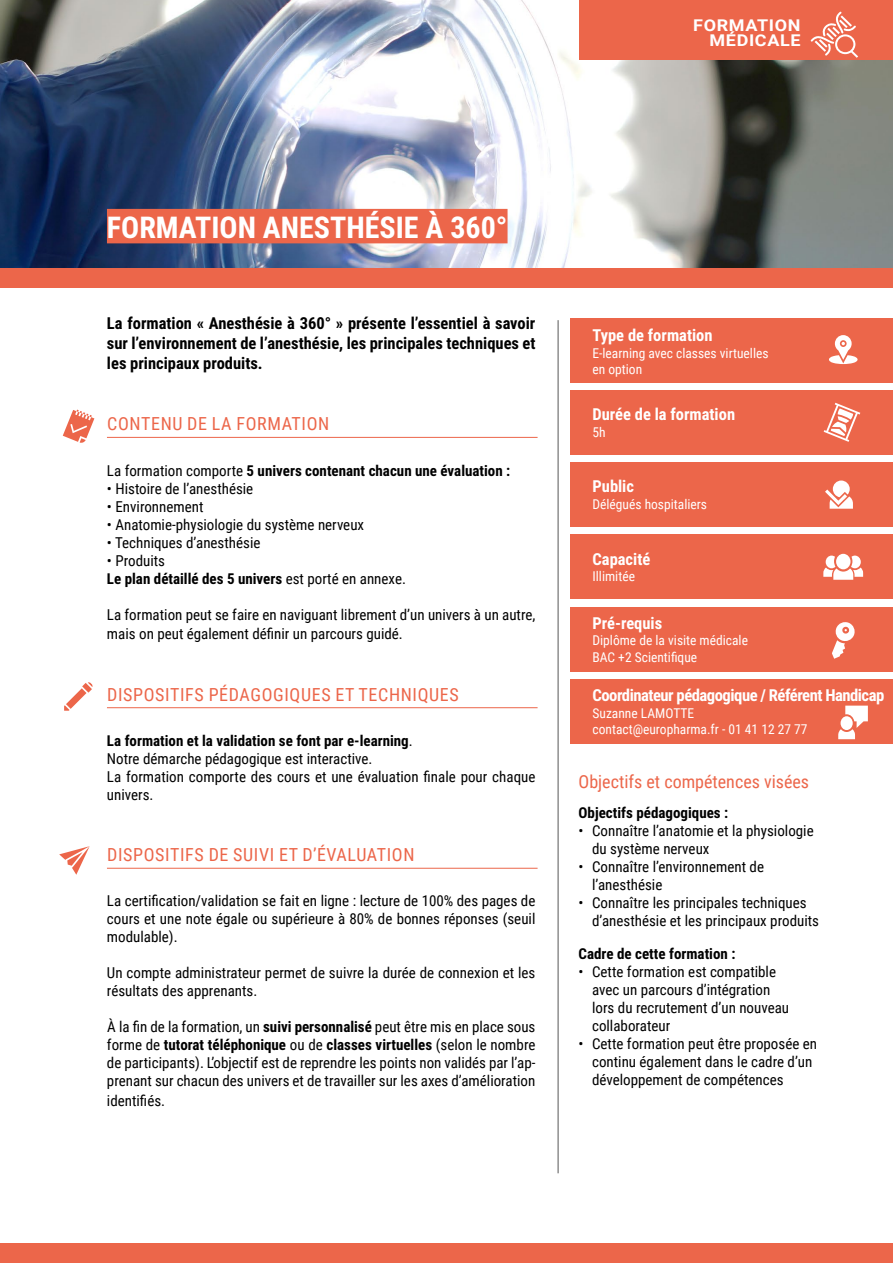
<style>
.page{position:relative;width:893px;height:1263px;background:#fff}
.page>*{position:absolute;margin:0;border:0;box-sizing:border-box;transform-origin:0 0}
.t1{font:700 30px "Roboto Condensed";color:#fff}
.t2{font:18px "Roboto Condensed";letter-spacing:.035em;color:#ec664a}
.t3{font:18px "Roboto Condensed";color:#ec664a}
.t4{font:700 16.5px/19.8px "Roboto Condensed";color:#000;text-align:justify}
.t5{font:700 16.5px "Roboto Condensed";color:#fff}
.t6{font:700 16.5px "Roboto Condensed";letter-spacing:-.03em;color:#fff}
.t7{font:700 16.2px/15px "Roboto";letter-spacing:.035em;color:#fff;text-align:right;scale:1.11 1}
.t8{font:15px/18px "Roboto Condensed";color:#000}
.t9{font:700 15px "Roboto Condensed";color:#000}
.t10{font:13.5px/16.5px "Roboto Condensed";color:#fff}
.s1{font-weight:400}
.s2{font-weight:700}
</style>
<div class="page">
<img style="left:0;top:0;width:893px;height:268px">
<div style="left:570px;top:462px;width:323px;height:65px;background:#ec664a"></div>
<div style="left:570px;top:534px;width:323px;height:65px;background:#ec664a"></div>
<div style="left:570px;top:318px;width:323px;height:65px;background:#ec664a"></div>
<div style="left:570px;top:607px;width:323px;height:64px;background:#ec664a"></div>
<div style="left:570px;top:679px;width:323px;height:65px;background:#ec664a"></div>
<div style="left:570px;top:390px;width:323px;height:65px;background:#ec664a"></div>
<hr style="left:558px;top:320px;width:1px;height:853px;background:#575756">
<hr style="left:107px;top:437px;width:431px;height:1px;background:#ec664a">
<hr style="left:107px;top:707px;width:431px;height:1px;background:#ec664a">
<hr style="left:107px;top:868px;width:431px;height:1px;background:#ec664a">
<div style="left:107px;top:209px;width:401px;height:34px;background:#ec664a"></div>
<svg style="left:832px;top:622px;width:23px;height:37px"></svg>
<svg style="left:824px;top:403px;width:36px;height:39px"></svg>
<svg style="left:829px;top:335px;width:28px;height:29px"></svg>
<svg style="left:59px;top:846px;width:31px;height:29px"></svg>
<svg style="left:64px;top:682px;width:29px;height:29px"></svg>
<svg style="left:63px;top:410px;width:31px;height:33px"></svg>
<div style="left:836px;top:554px;width:14px;height:15px;background:#fff;border-radius:50%"></div>
<svg style="left:823px;top:556px;width:40px;height:24px"></svg>
<div style="left:579px;top:0;width:314px;height:60px;background:#ec664a"></div>
<div style="left:0;top:1243px;width:893px;height:20px;background:#ec664a"></div>
<div style="left:0;top:268px;width:893px;height:19px;background:#ec664a"></div>
<svg style="left:811px;top:12px;width:47px;height:46px"></svg>
<svg style="left:825px;top:480px;width:28px;height:29px"></svg>
<svg style="left:838px;top:706px;width:30px;height:33px"></svg>
<p class="t7" style="left:693px;top:17px;width:98px">FORMATION<br>MÉDICALE</p>
<h1 class="t1" style="left:107px;top:206px;width:402px">FORMATION ANESTHÉSIE À 360°</h1>
<p class="t4" style="left:107px;top:313px;width:430px">La formation « Anesthésie à 360° » présente l’essentiel à savoir sur l’environnement de l’anesthésie, les principales techniques et les principaux produits.</p>
<p class="t2" style="left:107px;top:411px;width:224px">CONTENU DE LA FORMATION</p>
<p class="t9" style="left:107px;top:460px;width:405px"><span class="s1">La formation comporte</span> 5 univers contenant chacun une évaluation :</p>
<p class="t8" style="left:107px;top:479px;width:148px">• Histoire de l’anesthésie</p>
<p class="t8" style="left:107px;top:497px;width:98px">• Environnement</p>
<p class="t8" style="left:107px;top:515px;width:259px">• Anatomie-physiologie du système nerveux</p>
<p class="t8" style="left:107px;top:533px;width:155px">• Techniques d’anesthésie</p>
<p class="t8" style="left:107px;top:551px;width:301px">• Produits<br><span class="s2">Le plan détaillé des 5 univers</span> est porté en annexe.</p>
<p class="t8" style="left:107px;top:604px;width:430px;line-height:19.8px">La formation peut se faire en naviguant librement d’un univers à un autre, mais on peut également définir un parcours guidé.</p>
<p class="t2" style="left:107px;top:681px;width:353px">DISPOSITIFS PÉDAGOGIQUES ET TECHNIQUES</p>
<p class="t8" style="left:107px;top:731px;width:430px"><span class="s2">La formation et la validation se font par e-learning</span>.<br>Notre démarche pédagogique est interactive.<br>La formation comporte des cours et une évaluation finale pour chaque univers.</p>
<p class="t2" style="left:107px;top:842px;width:309px">DISPOSITIFS DE SUIVI ET D’ÉVALUATION</p>
<p class="t8" style="left:107px;top:891px;width:430px;text-align:justify">La certification/validation se fait en ligne : lecture de 100% des pages de cours et une note égale ou supérieure à 80% de bonnes réponses (seuil modulable).</p>
<p class="t8" style="left:107px;top:963px;width:430px">Un compte administrateur permet de suivre la durée de connexion et les résultats des apprenants.</p>
<p class="t8" style="left:107px;top:1017px;width:430px;text-align:justify">À la fin de la formation, un <span class="s2">suivi personnalisé</span> peut être mis en place sous forme de <span class="s2">tutorat téléphonique</span> ou de <span class="s2">classes virtuelles</span> (selon le nombre de participants). L’objectif est de reprendre les points non validés par l’ap&shy;prenant sur chacun des univers et de travailler sur les axes d’amélioration</p>
<p class="t8" style="left:107px;top:1091px;width:60px">identifiés.</p>
<p class="t5" style="left:592px;top:324px;width:122px">Type de formation</p>
<p class="t10" style="left:592px;top:344px;width:178px">E-learning avec classes virtuelles en option</p>
<p class="t5" style="left:592px;top:403px;width:144px">Durée de la formation</p>
<p class="t10" style="left:592px;top:423px;width:15px">5h</p>
<p class="t5" style="left:592px;top:475px;width:43px">Public</p>
<p class="t10" style="left:592px;top:495px;width:116px">Délégués hospitaliers</p>
<p class="t5" style="left:592px;top:547px;width:59px">Capacité</p>
<p class="t10" style="left:592px;top:568px;width:44px">Illimitée</p>
<p class="t5" style="left:592px;top:611px;width:71px">Pré-requis</p>
<p class="t10" style="left:592px;top:632px;width:157px">Diplôme de la visite médicale<br>BAC +2 Scientifique</p>
<p class="t6" style="left:592px;top:684px;width:293px">Coordinateur pédagogique / Référent Handicap</p>
<p class="t10" style="left:592px;top:704px;width:217px">Suzanne LAMOTTE contact@europharma.fr - 01 41 12 27 77</p>
<p class="t3" style="left:579px;top:769px;width:232px">Objectifs et compétences visées</p>
<p class="t9" style="left:579px;top:802px;width:151px">Objectifs pédagogiques :</p>
<p class="t8" style="left:592px;top:821px;width:223px;text-indent:-14px">• Connaître l’anatomie et la physiologie du système nerveux</p>
<p class="t8" style="left:592px;top:857px;width:173px;text-indent:-14px">• Connaître l’environnement de l’anesthésie</p>
<p class="t8" style="left:592px;top:893px;width:228px;text-indent:-14px">• Connaître les principales techniques d’anesthésie et les principaux produits</p>
<p class="t9" style="left:579px;top:943px;width:158px">Cadre de cette formation :</p>
<p class="t8" style="left:592px;top:962px;width:199px;text-indent:-14px">• Cette formation est compatible avec un parcours d’intégration lors du recrutement d’un nouveau collaborateur</p>
<p class="t8" style="left:592px;top:1034px;width:226px;text-indent:-14px">• Cette formation peut être proposée en continu également dans le cadre d’un développement de compétences</p>
</div>
